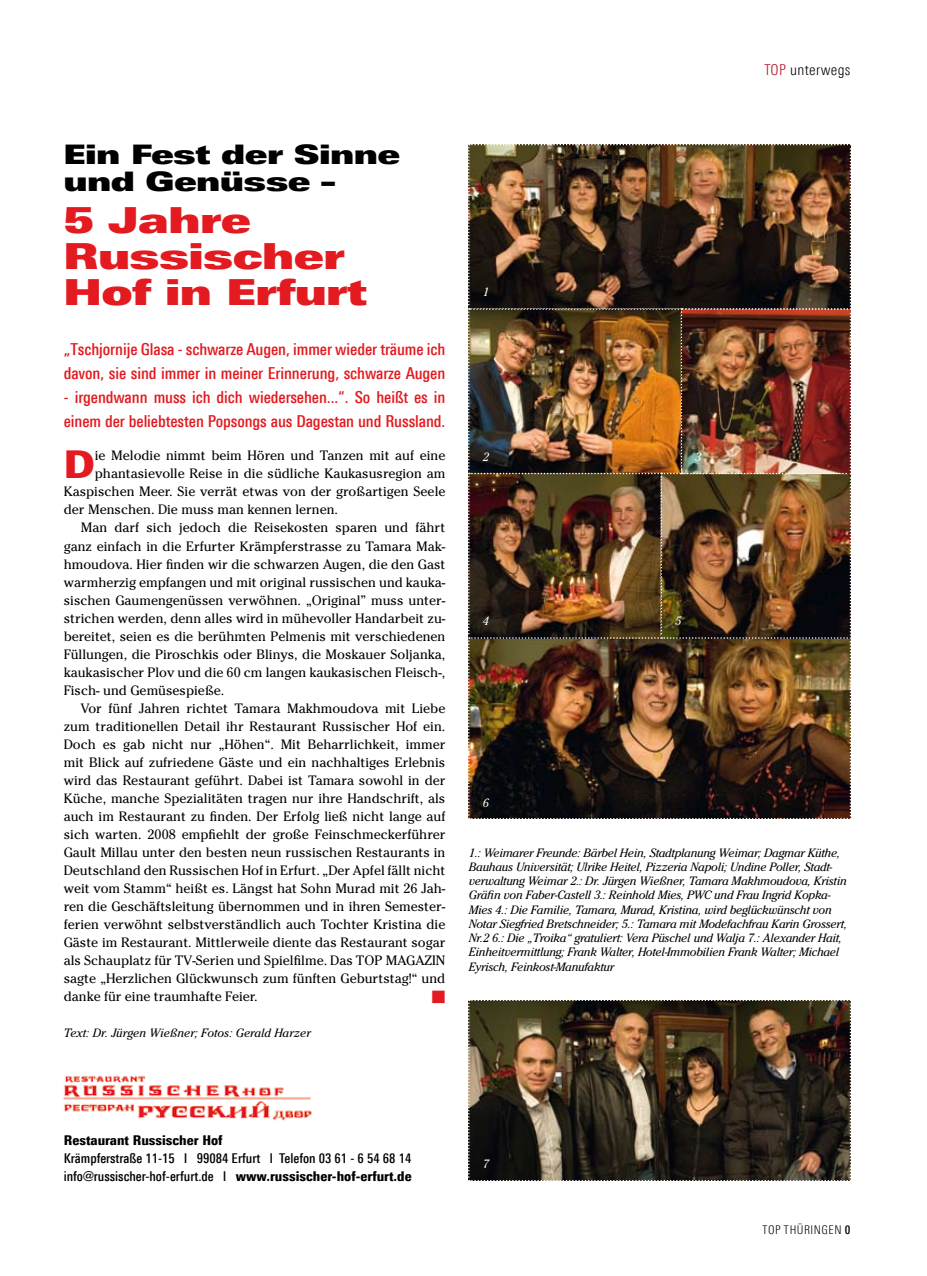
<style>
.page{position:relative;width:927px;height:1276px;background:#fff}
.page>*{position:absolute;margin:0;border:0;box-sizing:border-box;transform-origin:0 0}
.t1{font:900 38.4px "Linotype Univers 830";color:#e31b21}
.t2{font:36px/36px "Linotype Univers 940 Ex X Black";color:#e31b21}
.t3{font:27px/27px "Linotype Univers 940 Ex X Black";color:#000}
.t4{font:500 16.5px/24px "Linotype Univers 520 Cn";letter-spacing:-.005em;color:#e31b21}
.t5{font:300 15px "Linotype Univers 320 Cn";letter-spacing:.025em;color:#000}
.t6{font:13.5px "Cheltenham Std";color:#000}
.t7{font:500 13.5px/18px "Linotype Univers 520 Cn";color:#000}
.t8{font:900 13.5px "Linotype Univers 820 Cn";color:#000}
.t9{font:13.5px "Zapf Dingbats IT Cby BT";color:#e31b21}
.t10{font:italic 12px/14.2px "Cheltenham Std";letter-spacing:-.02em;color:#000}
.t11{font:italic 12px "Cheltenham Std";color:#000}
.t12{font:300 12px "Linotype Univers 320 Cn";letter-spacing:.04em;color:#000}
.t13{font:italic 12px "Cheltenham Std";color:#fff}
.s1{color:#b60c1c}
.s2{font-family:"Linotype Univers 820 Cn";font-weight:900}
.s3{font-family:"Linotype Univers 520 Cn";font-weight:500}
</style>
<div class="page">
<img style="left:468px;top:1000px;width:383px;height:181px">
<img style="left:62px;top:1075px;width:250px;height:46px">
<img style="left:468px;top:144px;width:383px;height:675px">
<p class="t5" style="left:764px;top:61px;width:88px"><span class="s1">TOP</span> unterwegs</p>
<h3 class="t3" style="left:64px;top:141px;width:338px">Ein Fest der Sinne und Genüsse –</h3>
<h2 class="t2" style="left:64px;top:203px;width:305px">5 Jahre<br>Russischer<br>Hof in Erfurt</h2>
<p class="t4" style="left:64px;top:337px;width:383px">„Tschjornije Glasa - schwarze Augen, immer wieder träume ich davon, sie sind immer in meiner Erinnerung, schwarze Augen</p>
<p class="t4" style="left:64px;top:385px;width:383px">- irgendwann muss ich dich wiedersehen...“. So heißt es in einem der beliebtesten Popsongs aus Dagestan und Russland.</p>
<h1 class="t1" style="left:64px;top:441px;width:33px">D</h1>
<p class="t6" style="left:95px;top:448px;width:352px">ie Melodie nimmt beim Hören und Tanzen mit auf eine</p>
<p class="t6" style="left:95px;top:466px;width:352px">phantasievolle Reise in die südliche Kaukasusregion am</p>
<p class="t6" style="left:64px;top:484px;width:383px">Kaspischen Meer. Sie verrät etwas von der großartigen Seele</p>
<p class="t6" style="left:64px;top:502px;width:276px">der Menschen. Die muss man kennen lernen.</p>
<p class="t6" style="left:81px;top:520px;width:366px">Man darf sich jedoch die Reisekosten sparen und fährt</p>
<p class="t6" style="left:64px;top:538px;width:383px">ganz einfach in die Erfurter Krämpferstrasse zu Tamara Mak-</p>
<p class="t6" style="left:64px;top:556px;width:383px">hmoudova. Hier finden wir die schwarzen Augen, die den Gast</p>
<p class="t6" style="left:64px;top:574px;width:383px">warmherzig empfangen und mit original russischen und kauka-</p>
<p class="t6" style="left:64px;top:592px;width:383px">sischen Gaumengenüssen verwöhnen. „Original” muss unter-</p>
<p class="t6" style="left:64px;top:610px;width:383px">strichen werden, denn alles wird in mühevoller Handarbeit zu-</p>
<p class="t6" style="left:64px;top:628px;width:383px">bereitet, seien es die berühmten Pelmenis mit verschiedenen</p>
<p class="t6" style="left:64px;top:646px;width:383px">Füllungen, die Piroschkis oder Blinys, die Moskauer Soljanka,</p>
<p class="t6" style="left:64px;top:664px;width:383px">kaukasischer Plov und die 60 cm langen kaukasischen Fleisch-,</p>
<p class="t6" style="left:64px;top:682px;width:162px">Fisch- und Gemüsespieße.</p>
<p class="t6" style="left:81px;top:700px;width:366px">Vor fünf Jahren richtet Tamara Makhmoudova mit Liebe</p>
<p class="t6" style="left:64px;top:718px;width:383px">zum traditionellen Detail ihr Restaurant Russischer Hof ein.</p>
<p class="t6" style="left:64px;top:736px;width:383px">Doch es gab nicht nur „Höhen“. Mit Beharrlichkeit, immer</p>
<p class="t6" style="left:64px;top:754px;width:383px">mit Blick auf zufriedene Gäste und ein nachhaltiges Erlebnis</p>
<p class="t6" style="left:64px;top:772px;width:383px">wird das Restaurant geführt. Dabei ist Tamara sowohl in der</p>
<p class="t6" style="left:64px;top:790px;width:383px">Küche, manche Spezialitäten tragen nur ihre Handschrift, als</p>
<p class="t6" style="left:64px;top:808px;width:383px">auch im Restaurant zu finden. Der Erfolg ließ nicht lange auf</p>
<p class="t6" style="left:64px;top:826px;width:383px">sich warten. 2008 empfiehlt der große Feinschmeckerführer</p>
<p class="t6" style="left:64px;top:844px;width:383px">Gault Millau unter den besten neun russischen Restaurants in</p>
<p class="t6" style="left:64px;top:862px;width:383px">Deutschland den Russischen Hof in Erfurt. „Der Apfel fällt nicht</p>
<p class="t6" style="left:64px;top:880px;width:383px">weit vom Stamm“ heißt es. Längst hat Sohn Murad mit 26 Jah-</p>
<p class="t6" style="left:64px;top:898px;width:383px">ren die Geschäftsleitung übernommen und in ihren Semester-</p>
<p class="t6" style="left:64px;top:916px;width:383px">ferien verwöhnt selbstverständlich auch Tochter Kristina die</p>
<p class="t6" style="left:64px;top:934px;width:383px">Gäste im Restaurant. Mittlerweile diente das Restaurant sogar</p>
<p class="t6" style="left:64px;top:952px;width:383px">als Schauplatz für TV-Serien und Spielfilme. Das TOP MAGAZIN</p>
<p class="t6" style="left:64px;top:970px;width:383px">sagte „Herzlichen Glückwunsch zum fünften Geburtstag!“ und</p>
<p class="t6" style="left:64px;top:988px;width:196px">danke für eine traumhafte Feier.</p>
<p class="t9" style="left:432px;top:989px;width:15px">■</p>
<p class="t11" style="left:64px;top:1025px;width:248px">Text: Dr. Jürgen Wießner; Fotos: Gerald Harzer</p>
<p class="t13" style="left:483px;top:285px;width:8px">1</p>
<p class="t13" style="left:483px;top:449px;width:8px">2</p>
<p class="t13" style="left:695px;top:449px;width:8px">3</p>
<p class="t13" style="left:483px;top:614px;width:8px">4</p>
<p class="t13" style="left:675px;top:614px;width:8px">5</p>
<p class="t13" style="left:483px;top:795px;width:8px">6</p>
<p class="t10" style="left:469px;top:845px;width:380px">1.: Weimarer Freunde: Bärbel Hein, Stadtplanung Weimar; Dagmar Küthe, Bauhaus Universität; Ulrike Heitel, Pizzeria Napoli; Undine Poller, Stadt&shy;verwaltung Weimar 2.: Dr. Jürgen Wießner, Tamara Makhmoudova, Kristin Gräfin von Faber-Castell 3.: Reinhold Mies, PWC und Frau Ingrid Kopka-Mies 4.: Die Familie, Tamara, Murad, Kristina, wird beglückwünscht von Notar Siegfried Bretschneider; 5.: Tamara mit Modefachfrau Karin Grossert, Nr.2 6.: Die „Troika“ gratuliert: Vera Püschel und Walja 7.: Alexander Hait, Einheitvermittlung; Frank Walter, Hotel-Immobilien Frank Walter; Michael Eyrisch, Feinkost-Manufaktur</p>
<p class="t8" style="left:64px;top:1131px;width:160px">Restaurant Russischer Hof</p>
<p class="t7" style="left:64px;top:1148px;width:349px">Krämpferstraße 11-15 l 99084 Erfurt l Telefon 03 61 - 6 54 68 14 info@russischer-hof-erfurt.de l <span class="s2">www.russischer-hof-erfurt.de</span></p>
<p class="t13" style="left:483px;top:1156px;width:8px">7</p>
<p class="t12" style="left:763px;top:1222px;width:89px">TOP THÜRINGEN <span class="s3">0</span></p>
</div>
